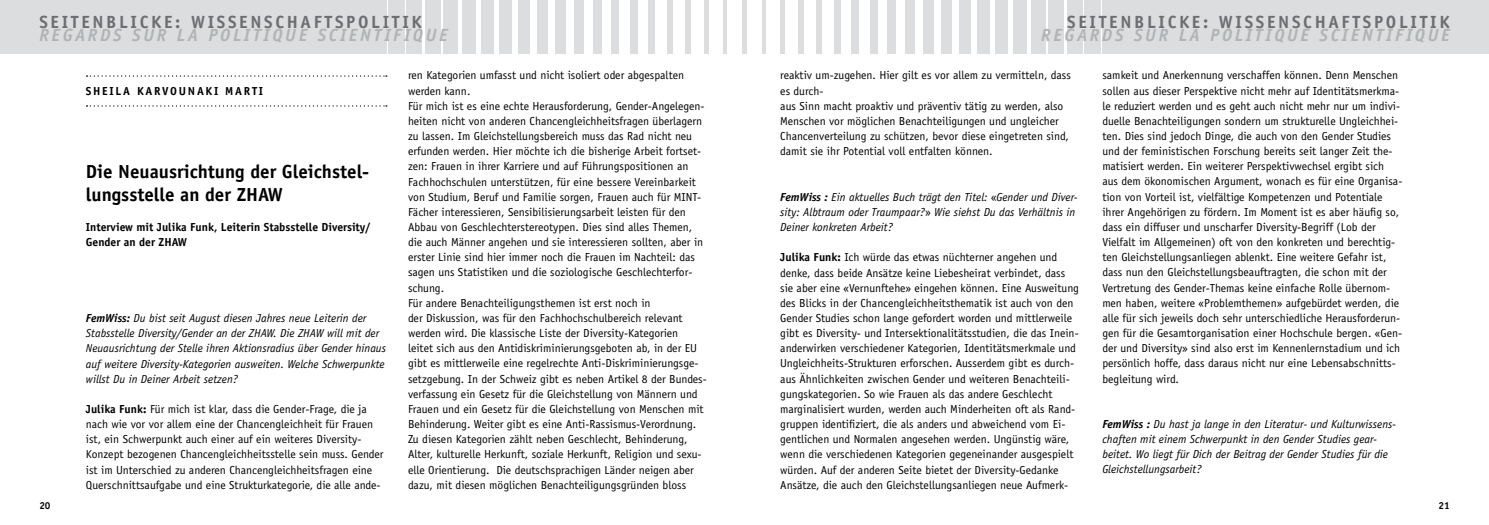
<style>
.page{position:relative;width:1489px;height:525px;background:#fff}
.page>*{position:absolute;margin:0;border:0;box-sizing:border-box;transform-origin:0 0}
.t1{font:700 18.88px/22.8px "Officina Sans";color:#000}
.t2{font:700 17.62px "Officina Sans";letter-spacing:.15em;color:#6d6e71}
.t3{font:italic 700 17.62px "Officina Sans";letter-spacing:.15em;color:#b1b4b6}
.t4{font:11.62px/15.1px "Officina Sans";color:#000}
.t5{font:italic 11.62px/15.1px "Officina Sans";color:#000}
.t6{font:700 11.62px/15.1px "Officina Sans";color:#000}
.t7{font:700 11.62px "Officina Sans";letter-spacing:.15em;color:#000}
.t8{font:700 10.12px "Officina Sans";color:#000}
.s1{font-weight:700}
.s2{font-style:normal}
</style>
<div class="page">
<svg style="left:86px;top:75px;width:301px;height:2px"></svg>
<svg style="left:86px;top:105px;width:301px;height:2px"></svg>
<div style="left:0;top:0;width:386px;height:54px;background:#dcddde"></div>
<hr style="left:741px;top:0;width:3px;height:54px;background:#dcddde">
<hr style="left:723px;top:0;width:3px;height:54px;background:#dcddde">
<hr style="left:704px;top:0;width:4px;height:54px;background:#dcddde">
<div style="left:685px;top:0;width:5px;height:54px;background:#dcddde"></div>
<div style="left:667px;top:0;width:6px;height:54px;background:#dcddde"></div>
<div style="left:648px;top:0;width:7px;height:54px;background:#dcddde"></div>
<div style="left:630px;top:0;width:7px;height:54px;background:#dcddde"></div>
<div style="left:611px;top:0;width:8px;height:54px;background:#dcddde"></div>
<div style="left:592px;top:0;width:9px;height:54px;background:#dcddde"></div>
<div style="left:574px;top:0;width:9px;height:54px;background:#dcddde"></div>
<div style="left:555px;top:0;width:10px;height:54px;background:#dcddde"></div>
<div style="left:537px;top:0;width:10px;height:54px;background:#dcddde"></div>
<div style="left:518px;top:0;width:11px;height:54px;background:#dcddde"></div>
<div style="left:499px;top:0;width:13px;height:54px;background:#dcddde"></div>
<div style="left:481px;top:0;width:13px;height:54px;background:#dcddde"></div>
<div style="left:462px;top:0;width:14px;height:54px;background:#dcddde"></div>
<div style="left:444px;top:0;width:14px;height:54px;background:#dcddde"></div>
<div style="left:425px;top:0;width:15px;height:54px;background:#dcddde"></div>
<div style="left:406px;top:0;width:16px;height:54px;background:#dcddde"></div>
<div style="left:388px;top:0;width:16px;height:54px;background:#dcddde"></div>
<div style="left:1102px;top:0;width:386px;height:54px;background:#dcddde"></div>
<hr style="left:744px;top:0;width:3px;height:54px;background:#dcddde">
<hr style="left:762px;top:0;width:4px;height:54px;background:#dcddde">
<hr style="left:780px;top:0;width:4px;height:54px;background:#dcddde">
<div style="left:798px;top:0;width:5px;height:54px;background:#dcddde"></div>
<div style="left:816px;top:0;width:5px;height:54px;background:#dcddde"></div>
<div style="left:834px;top:0;width:6px;height:54px;background:#dcddde"></div>
<div style="left:851px;top:0;width:8px;height:54px;background:#dcddde"></div>
<div style="left:869px;top:0;width:8px;height:54px;background:#dcddde"></div>
<div style="left:887px;top:0;width:9px;height:54px;background:#dcddde"></div>
<div style="left:905px;top:0;width:9px;height:54px;background:#dcddde"></div>
<div style="left:923px;top:0;width:10px;height:54px;background:#dcddde"></div>
<div style="left:941px;top:0;width:11px;height:54px;background:#dcddde"></div>
<div style="left:959px;top:0;width:11px;height:54px;background:#dcddde"></div>
<div style="left:977px;top:0;width:12px;height:54px;background:#dcddde"></div>
<div style="left:995px;top:0;width:12px;height:54px;background:#dcddde"></div>
<div style="left:1012px;top:0;width:14px;height:54px;background:#dcddde"></div>
<div style="left:1030px;top:0;width:15px;height:54px;background:#dcddde"></div>
<div style="left:1048px;top:0;width:15px;height:54px;background:#dcddde"></div>
<div style="left:1066px;top:0;width:16px;height:54px;background:#dcddde"></div>
<div style="left:1084px;top:0;width:16px;height:54px;background:#dcddde"></div>
<h2 class="t2" style="left:39px;top:11px;width:384px">SEITENBLICKE: WISSENSCHAFTSPOLITIK</h2>
<h2 class="t3" style="left:39px;top:24px;width:410px">REGARDS SUR LA POLITIQUE SCIENTIFIQUE</h2>
<p class="t8" style="left:39px;top:498px;width:13px">20</p>
<p class="t7" style="left:86px;top:83px;width:179px">SHEILA KARVOUNAKI MARTI</p>
<h1 class="t1" style="left:86px;top:160px;width:285px">Die Neuausrichtung der Gleichstel&shy;lungsstelle an der ZHAW</h1>
<p class="t6" style="left:86px;top:219px;width:286px">Interview mit Julika Funk, Leiterin Stabsstelle Diversity/<br>Gender an der ZHAW</p>
<p class="t5" style="left:86px;top:310px;width:301px"><span class="s1">FemWiss:</span> Du bist seit August diesen Jahres neue Leiterin der Stabsstelle Diversity/Gender an der ZHAW. Die ZHAW will mit der Neuausrichtung der Stelle ihren Aktionsradius über Gender hinaus auf weitere Diversity-Kategorien ausweiten. Welche Schwerpunkte willst Du in Deiner Arbeit setzen?</p>
<p class="t4" style="left:86px;top:401px;width:299px"><span class="s1">Julika Funk:</span> Für mich ist klar, dass die Gender-Frage, die ja nach wie vor vor allem eine der Chancengleichheit für Frauen ist, ein Schwerpunkt auch einer auf ein weiteres Diversity-Konzept bezogenen Chancengleichheitsstelle sein muss. Gender ist im Unterschied zu anderen Chancengleichheitsfragen eine Querschnittsaufgabe und eine Strukturkategorie, die alle ande-</p>
<p class="t4" style="left:408px;top:68px;width:300px">ren Kategorien umfasst und nicht isoliert oder abgespalten werden kann.<br>Für mich ist es eine echte Herausforderung, Gender-Angelegen&shy;heiten nicht von anderen Chancengleichheitsfragen überlagern zu lassen. Im Gleichstellungsbereich muss das Rad nicht neu erfunden werden. Hier möchte ich die bisherige Arbeit fortset&shy;zen: Frauen in ihrer Karriere und auf Führungspositionen an Fachhochschulen unterstützen, für eine bessere Vereinbarkeit von Studium, Beruf und Familie sorgen, Frauen auch für MINT-Fächer interessieren, Sensibilisierungsarbeit leisten für den Abbau von Geschlechterstereotypen. Dies sind alles Themen, die auch Männer angehen und sie interessieren sollten, aber in erster Linie sind hier immer noch die Frauen im Nachteil: das sagen uns Statistiken und die soziologische Geschlechterfor&shy;schung.<br>Für andere Benachteiligungsthemen ist erst noch in<br>der Diskussion, was für den Fachhochschulbereich relevant werden wird. Die klassische Liste der Diversity-Kategorien<br>leitet sich aus den Antidiskriminierungsgeboten ab, in der EU gibt es mittlerweile eine regelrechte Anti-Diskriminierungsge&shy;setzgebung. In der Schweiz gibt es neben Artikel 8 der Bundes&shy;verfassung ein Gesetz für die Gleichstellung von Männern und Frauen und ein Gesetz für die Gleichstellung von Menschen mit Behinderung. Weiter gibt es eine Anti-Rassismus-Verordnung.<br>Zu diesen Kategorien zählt neben Geschlecht, Behinderung, Alter, kulturelle Herkunft, soziale Herkunft, Religion und sexu&shy;elle Orientierung. Die deutschsprachigen Länder neigen aber dazu, mit diesen möglichen Benachteiligungsgründen bloss</p>
<h2 class="t2" style="left:1067px;top:11px;width:384px">SEITENBLICKE: WISSENSCHAFTSPOLITIK</h2>
<h2 class="t3" style="left:1041px;top:24px;width:410px">REGARDS SUR LA POLITIQUE SCIENTIFIQUE</h2>
<p class="t4" style="left:780px;top:68px;width:292px">reaktiv um-zugehen. Hier gilt es vor allem zu vermitteln, dass es durch-<br>aus Sinn macht proaktiv und präventiv tätig zu werden, also Menschen vor möglichen Benachteiligungen und ungleicher Chancenverteilung zu schützen, bevor diese eingetreten sind, damit sie ihr Potential voll entfalten können.</p>
<p class="t5" style="left:780px;top:189px;width:299px"><span class="s1">FemWiss :</span> Ein aktuelles Buch trägt den Titel: <span class="s2">«</span>Gender und Diver&shy;sity: Albtraum oder Traumpaar?<span class="s2">»</span> Wie siehst Du das Verhältnis in<br>Deiner konkreten Arbeit?</p>
<p class="t4" style="left:780px;top:250px;width:300px"><span class="s1">Julika Funk:</span> Ich würde das etwas nüchterner angehen und denke, dass beide Ansätze keine Liebesheirat verbindet, dass sie aber eine «Vernunftehe» eingehen können. Eine Ausweitung des Blicks in der Chancengleichheitsthematik ist auch von den Gender Studies schon lange gefordert worden und mittlerweile gibt es Diversity- und Intersektionalitätsstudien, die das Inein&shy;anderwirken verschiedener Kategorien, Identitätsmerkmale und Ungleichheits-Strukturen erforschen. Ausserdem gibt es durch&shy;aus Ähnlichkeiten zwischen Gender und weiteren Benachteili&shy;gungskategorien. So wie Frauen als das andere Geschlecht marginalisiert wurden, werden auch Minderheiten oft als Rand&shy;gruppen identifiziert, die als anders und abweichend vom Ei&shy;gentlichen und Normalen angesehen werden. Ungünstig wäre, wenn die verschiedenen Kategorien gegeneinander ausgespielt würden. Auf der anderen Seite bietet der Diversity-Gedanke Ansätze, die auch den Gleichstellungsanliegen neue Aufmerk-</p>
<p class="t4" style="left:1102px;top:68px;width:301px">samkeit und Anerkennung verschaffen können. Denn Menschen sollen aus dieser Perspektive nicht mehr auf Identitätsmerkma&shy;le reduziert werden und es geht auch nicht mehr nur um indivi&shy;duelle Benachteiligungen sondern um strukturelle Ungleichhei&shy;ten. Dies sind jedoch Dinge, die auch von den Gender Studies und der feministischen Forschung bereits seit langer Zeit the&shy;matisiert werden. Ein weiterer Perspektivwechsel ergibt sich aus dem ökonomischen Argument, wonach es für eine Organisa&shy;tion von Vorteil ist, vielfältige Kompetenzen und Potentiale ihrer Angehörigen zu fördern. Im Moment ist es aber häufig so, dass ein diffuser und unscharfer Diversity-Begriff (Lob der Vielfalt im Allgemeinen) oft von den konkreten und berechtig&shy;ten Gleichstellungsanliegen ablenkt. Eine weitere Gefahr ist, dass nun den Gleichstellungsbeauftragten, die schon mit der Vertretung des Gender-Themas keine einfache Rolle übernom&shy;men haben, weitere «Problemthemen» aufgebürdet werden, die alle für sich jeweils doch sehr unterschiedliche Herausforderun&shy;gen für die Gesamtorganisation einer Hochschule bergen. «Gen&shy;der und Diversity» sind also erst im Kennenlernstadium und ich persönlich hoffe, dass daraus nicht nur eine Lebensabschnitts&shy;begleitung wird.</p>
<p class="t5" style="left:1102px;top:416px;width:295px"><span class="s1">FemWiss :</span> Du hast ja lange in den Literatur- und Kulturwissens&shy;chaften mit einem Schwerpunkt in den Gender Studies gear&shy;beitet. Wo liegt für Dich der Beitrag der Gender Studies für die Gleichstellungsarbeit?</p>
<p class="t8" style="left:1438px;top:498px;width:13px">21</p>
</div>
